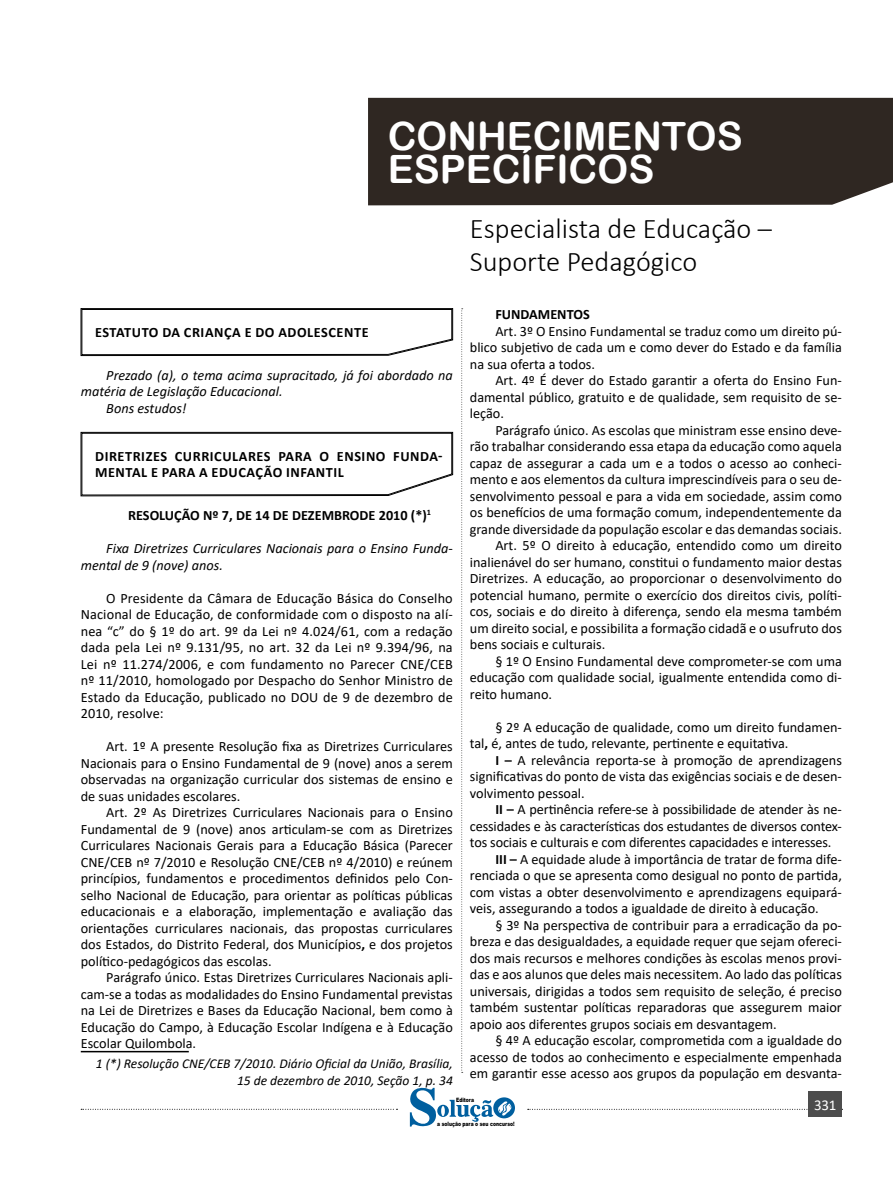
<style>
.page{position:relative;width:893px;height:1191px;background:#fff}
.page>*{position:absolute;margin:0;border:0;box-sizing:border-box;transform-origin:0 0}
.t1{font:39px/33px "Arial Rounded MT Bold";color:#fff}
.t2{font:300 28.5px/33px "Calibri";color:#000}
.t3{font:15px "Calibri";color:#fff}
.TEXTO_BASE{font:14.25px/16.5px "Calibri";color:#000;text-align:justify}
.TEXTO_BASE-2{font:italic 14.25px/16.5px "Calibri";color:#000}
.CAIXINHAS{font:700 14.25px/16.5px "Calibri";letter-spacing:.04em;color:#000}
.CAIXINHAS-2{font:700 14.25px "Calibri";color:#000}
.TEXTO_BASE-3{font:700 14.25px "Calibri";color:#000}
.FONT_REF{font:italic 13.5px/16.5px "Calibri";color:#000;text-align:right}
.t4{font:900 6px "Arial";color:#000;scale:.76 1}
.s1{font-weight:700}
</style>
<div class="page">
<svg style="left:461px;top:308px;width:2px;height:765px"></svg>
<div style="left:368px;top:98px;width:525px;height:107px;background:#2f2722"></div>
<div style="left:388px;top:122px;width:489px;height:61px;background:#2f2722"></div>
<svg style="left:81px;top:1108px;width:316px;height:1px"></svg>
<svg style="left:528px;top:1109px;width:315px;height:1px"></svg>
<div style="left:809px;top:1091px;width:33px;height:26px;background:#4d4d4d"></div>
<svg style="left:410px;top:1087px;width:105px;height:40px"></svg>
<svg style="left:81px;top:308px;width:372px;height:48px"></svg>
<svg style="left:81px;top:432px;width:372px;height:64px"></svg>
<hr style="left:81px;top:1051px;width:108px;height:1px;background:#000">
<h1 class="t1" style="left:388px;top:119px;width:357px">CONHECIMENTOS<br>ESPECÍFICOS</h1>
<p class="CAIXINHAS" style="left:95px;top:324px;width:275px">ESTATUTO DA CRIANÇA E DO ADOLESCENTE</p>
<p class="TEXTO_BASE-2" style="left:81px;top:366px;width:374px;text-indent:26px">Prezado (a), o tema acima supracitado, já foi abordado na matéria de Legislação Educacional.</p>
<p class="TEXTO_BASE-2" style="left:106px;top:399px;width:82px">Bons estudos!</p>
<p class="CAIXINHAS" style="left:95px;top:447px;width:349px">DIRETRIZES CURRICULARES PARA O ENSINO FUNDA-<br>MENTAL E PARA A EDUCAÇÃO INFANTIL</p>
<p class="CAIXINHAS-2" style="left:128px;top:505px;width:304px">RESOLUÇÃO Nº 7, DE 14 DE DEZEMBRODE 2010 (*)<sup>1</sup></p>
<p class="TEXTO_BASE-2" style="left:81px;top:539px;width:374px;text-indent:26px">Fixa Diretrizes Curriculares Nacionais para o Ensino Funda&shy;mental de 9 (nove) anos.</p>
<p class="TEXTO_BASE" style="left:81px;top:589px;width:374px;text-indent:26px">O Presidente da Câmara de Educação Básica do Conselho Nacional de Educação, de conformidade com o disposto na alí&shy;nea “c” do § 1º do art. 9º da Lei nº 4.024/61, com a redação dada pela Lei nº 9.131/95, no art. 32 da Lei nº 9.394/96, na Lei nº 11.274/2006, e com fundamento no Parecer CNE/CEB nº 11/2010, homologado por Despacho do Senhor Ministro de Estado da Educação, publicado no DOU de 9 de dezembro de 2010, resolve:</p>
<p class="TEXTO_BASE" style="left:81px;top:738px;width:374px;text-indent:26px">Art. 1º A presente Resolução fixa as Diretrizes Curriculares Nacionais para o Ensino Fundamental de 9 (nove) anos a serem observadas na organização curricular dos sistemas de ensino e de suas unidades escolares.</p>
<p class="TEXTO_BASE" style="left:81px;top:804px;width:374px;text-indent:26px">Art. 2º As Diretrizes Curriculares Nacionais para o Ensino Fundamental de 9 (nove) anos articulam-se com as Diretrizes Curriculares Nacionais Gerais para a Educação Básica (Parecer CNE/CEB nº 7/2010 e Resolução CNE/CEB nº 4/2010) e reúnem princípios, fundamentos e procedimentos definidos pelo Con&shy;selho Nacional de Educação, para orientar as políticas públicas educacionais e a elaboração, implementação e avaliação das orientações curriculares nacionais, das propostas curriculares dos Estados, do Distrito Federal, dos Municípios<span class="s1">,</span> e dos projetos político-pedagógicos das escolas.</p>
<p class="TEXTO_BASE" style="left:81px;top:969px;width:374px;text-indent:26px">Parágrafo único. Estas Diretrizes Curriculares Nacionais apli&shy;cam-se a todas as modalidades do Ensino Fundamental previstas na Lei de Diretrizes e Bases da Educação Nacional, bem como à Educação do Campo, à Educação Escolar Indígena e à Educação Escolar Quilombola.</p>
<p class="FONT_REF" style="left:96px;top:1054px;width:358px">1 (*) Resolução CNE/CEB 7/2010. Diário Oficial da União, Brasília,<br>15 de dezembro de 2010, Seção 1, p. 34</p>
<h2 class="t2" style="left:470px;top:212px;width:304px">Especialista de Educação –<br>Suporte Pedagógico</h2>
<p class="TEXTO_BASE-3" style="left:495px;top:304px;width:96px">FUNDAMENTOS</p>
<p class="TEXTO_BASE" style="left:470px;top:322px;width:374px;text-indent:26px">Art. 3º O Ensino Fundamental se traduz como um direito pú&shy;blico subjetivo de cada um e como dever do Estado e da família na sua oferta a todos.</p>
<p class="TEXTO_BASE" style="left:470px;top:372px;width:374px;text-indent:26px">Art. 4º É dever do Estado garantir a oferta do Ensino Fun&shy;damental público, gratuito e de qualidade, sem requisito de se&shy;leção.</p>
<p class="TEXTO_BASE" style="left:470px;top:421px;width:374px;text-indent:26px">Parágrafo único. As escolas que ministram esse ensino deve&shy;rão trabalhar considerando essa etapa da educação como aquela capaz de assegurar a cada um e a todos o acesso ao conheci&shy;mento e aos elementos da cultura imprescindíveis para o seu de&shy;senvolvimento pessoal e para a vida em sociedade, assim como os benefícios de uma formação comum, independentemente da grande diversidade da população escolar e das demandas sociais.</p>
<p class="TEXTO_BASE" style="left:470px;top:537px;width:374px;text-indent:26px">Art. 5º O direito à educação, entendido como um direito inalienável do ser humano, constitui o fundamento maior destas Diretrizes. A educação, ao proporcionar o desenvolvimento do potencial humano, permite o exercício dos direitos civis, políti&shy;cos, sociais e do direito à diferença, sendo ela mesma também um direito social, e possibilita a formação cidadã e o usufruto dos bens sociais e culturais.</p>
<p class="TEXTO_BASE" style="left:470px;top:652px;width:374px;text-indent:26px">§ 1º O Ensino Fundamental deve comprometer-se com uma educação com qualidade social, igualmente entendida como di&shy;reito humano.</p>
<p class="TEXTO_BASE" style="left:470px;top:718px;width:374px;text-indent:26px">§ 2º A educação de qualidade, como um direito fundamen&shy;tal<span class="s1">,</span> é, antes de tudo, relevante, pertinente e equitativa.</p>
<p class="TEXTO_BASE" style="left:470px;top:751px;width:374px;text-indent:26px"><span class="s1">I –</span> A relevância reporta-se à promoção de aprendizagens significativas do ponto de vista das exigências sociais e de desen&shy;volvimento pessoal.</p>
<p class="TEXTO_BASE" style="left:470px;top:801px;width:374px;text-indent:26px"><span class="s1">II –</span> A pertinência refere-se à possibilidade de atender às ne&shy;cessidades e às características dos estudantes de diversos contex&shy;tos sociais e culturais e com diferentes capacidades e interesses.</p>
<p class="TEXTO_BASE" style="left:470px;top:850px;width:374px;text-indent:26px"><span class="s1">III –</span> A equidade alude à importância de tratar de forma dife&shy;renciada o que se apresenta como desigual no ponto de partida, com vistas a obter desenvolvimento e aprendizagens equipará&shy;veis, assegurando a todos a igualdade de direito à educação.</p>
<p class="TEXTO_BASE" style="left:470px;top:916px;width:374px;text-indent:26px">§ 3º Na perspectiva de contribuir para a erradicação da po&shy;breza e das desigualdades, a equidade requer que sejam ofereci&shy;dos mais recursos e melhores condições às escolas menos provi&shy;das e aos alunos que deles mais necessitem. Ao lado das políticas universais, dirigidas a todos sem requisito de seleção, é preciso também sustentar políticas reparadoras que assegurem maior apoio aos diferentes grupos sociais em desvantagem.</p>
<p class="TEXTO_BASE" style="left:470px;top:1032px;width:374px;text-indent:26px">§ 4º A educação escolar, comprometida com a igualdade do acesso de todos ao conhecimento e especialmente empenhada em garantir esse acesso aos grupos da população em desvanta-</p>
<p class="t4" style="left:456px;top:1095px;width:25px">Editora</p>
<p class="t4" style="left:437px;top:1119px;width:103px">a solução para o seu concurso!</p>
<p class="t3" style="left:814px;top:1094px;width:24px">331</p>
</div>
